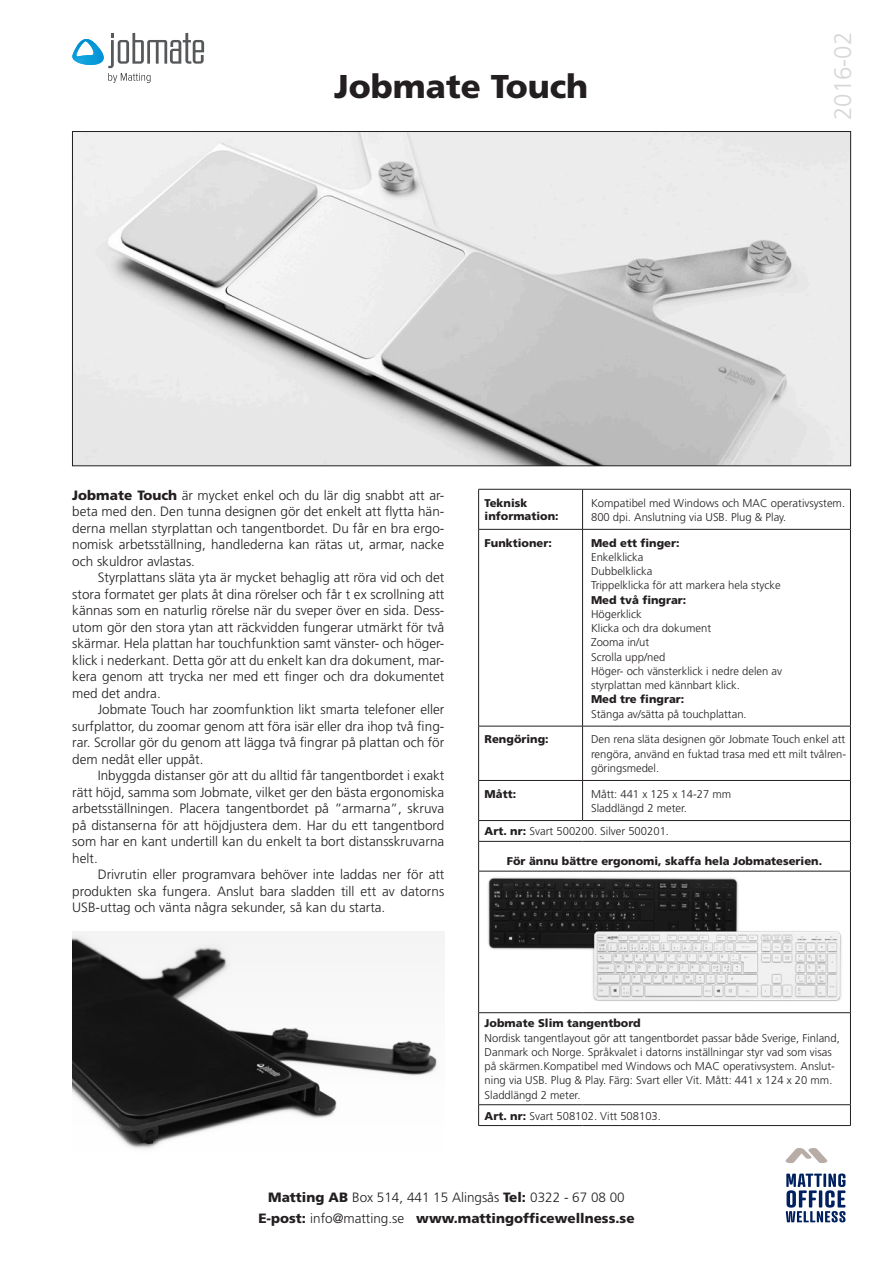
<style>
.page{position:relative;width:893px;height:1263px;background:#fff}
.page>*{position:absolute;margin:0;border:0;box-sizing:border-box;transform-origin:0 0}
.t1{font:900 33px "Frutiger";color:#231f20}
.t2{font:300 24px "Frutiger";color:#d5d6d8}
.t3{font:300 13.5px/16.5px "Frutiger";color:#231f20;text-align:justify}
.t4{font:900 13.5px "Frutiger";color:#231f20}
.t5{font:300 11.25px/14.2px "Frutiger";color:#231f20}
.t6{font:900 11.25px "Frutiger";color:#231f20}
.s1{font-weight:900}
.s2{font-weight:300}
</style>
<div class="page">
<img style="left:74px;top:133px;width:775px;height:331px">
<svg style="left:786px;top:1148px;width:41px;height:15px"></svg>
<svg style="left:786px;top:1173px;width:59px;height:49px"></svg>
<svg style="left:108px;top:33px;width:96px;height:50px"></svg>
<img style="left:72px;top:39px;width:32px;height:26px">
<hr style="left:478px;top:489px;width:105px;height:1px;background:#231f20">
<hr style="left:478px;top:489px;width:1px;height:40px;background:#231f20">
<hr style="left:583px;top:489px;width:268px;height:1px;background:#231f20">
<hr style="left:582px;top:489px;width:1px;height:40px;background:#231f20">
<hr style="left:850px;top:489px;width:1px;height:40px;background:#231f20">
<hr style="left:478px;top:529px;width:105px;height:1px;background:#231f20">
<hr style="left:478px;top:530px;width:1px;height:196px;background:#231f20">
<hr style="left:583px;top:529px;width:268px;height:1px;background:#231f20">
<hr style="left:582px;top:530px;width:1px;height:196px;background:#231f20">
<hr style="left:850px;top:530px;width:1px;height:196px;background:#231f20">
<hr style="left:478px;top:726px;width:105px;height:1px;background:#231f20">
<hr style="left:478px;top:726px;width:1px;height:54px;background:#231f20">
<hr style="left:583px;top:726px;width:268px;height:1px;background:#231f20">
<hr style="left:582px;top:726px;width:1px;height:54px;background:#231f20">
<hr style="left:850px;top:726px;width:1px;height:54px;background:#231f20">
<hr style="left:478px;top:780px;width:105px;height:1px;background:#231f20">
<hr style="left:478px;top:781px;width:1px;height:39px;background:#231f20">
<hr style="left:583px;top:780px;width:268px;height:1px;background:#231f20">
<hr style="left:582px;top:781px;width:1px;height:39px;background:#231f20">
<hr style="left:850px;top:781px;width:1px;height:39px;background:#231f20">
<hr style="left:478px;top:820px;width:105px;height:1px;background:#231f20">
<svg style="left:478px;top:821px;width:1px;height:20px"></svg>
<hr style="left:583px;top:820px;width:268px;height:1px;background:#231f20">
<svg style="left:850px;top:821px;width:1px;height:20px"></svg>
<hr style="left:478px;top:841px;width:105px;height:1px;background:#231f20">
<hr style="left:478px;top:841px;width:1px;height:30px;background:#231f20">
<hr style="left:583px;top:841px;width:268px;height:1px;background:#231f20">
<hr style="left:850px;top:841px;width:1px;height:30px;background:#231f20">
<hr style="left:478px;top:871px;width:1px;height:141px;background:#231f20">
<hr style="left:583px;top:871px;width:268px;height:1px;background:#231f20">
<hr style="left:850px;top:871px;width:1px;height:141px;background:#231f20">
<hr style="left:478px;top:1012px;width:105px;height:1px;background:#231f20">
<hr style="left:478px;top:1013px;width:1px;height:91px;background:#231f20">
<hr style="left:850px;top:1013px;width:1px;height:91px;background:#231f20">
<hr style="left:478px;top:1104px;width:105px;height:1px;background:#231f20">
<svg style="left:478px;top:1105px;width:1px;height:20px"></svg>
<hr style="left:583px;top:1104px;width:268px;height:1px;background:#231f20">
<svg style="left:850px;top:1105px;width:1px;height:20px"></svg>
<hr style="left:478px;top:1125px;width:105px;height:1px;background:#231f20">
<hr style="left:583px;top:1125px;width:268px;height:1px;background:#231f20">
<img style="left:72px;top:931px;width:371px;height:218px">
<img style="left:443px;top:862px;width:335px;height:116px">
<img style="left:579px;top:924px;width:272px;height:90px">
<p class="t1" style="left:334px;top:66px;width:256px">Jobmate Touch</p>
<p class="t2" style="left:829px;top:120px;width:90px;rotate:-90deg">2016-02</p>
<p class="t3" style="left:72px;top:487px;width:374px"><span class="s1">Jobmate Touch</span> är mycket enkel och du lär dig snabbt att ar&shy;beta med den. Den tunna designen gör det enkelt att flytta hän&shy;derna mellan styrplattan och tangentbordet. Du får en bra ergo&shy;nomisk arbetsställning, handlederna kan rätas ut, armar, nacke och skuldror avlastas.</p>
<p class="t3" style="left:72px;top:569px;width:374px;text-indent:26px">Styrplattans släta yta är mycket behaglig att röra vid och det stora formatet ger plats åt dina rörelser och får t ex scrollning att kännas som en naturlig rörelse när du sveper över en sida. Dess&shy;utom gör den stora ytan att räckvidden fungerar utmärkt för två skärmar. Hela plattan har touchfunktion samt vänster- och höger&shy;klick i nederkant. Detta gör att du enkelt kan dra dokument, mar&shy;kera genom att trycka ner med ett finger och dra dokumentet med det andra.</p>
<p class="t3" style="left:72px;top:701px;width:374px;text-indent:26px">Jobmate Touch har zoomfunktion likt smarta telefoner eller surfplattor, du zoomar genom att föra isär eller dra ihop två fing&shy;rar. Scrollar gör du genom att lägga två fingrar på plattan och för dem nedåt eller uppåt.</p>
<p class="t3" style="left:72px;top:767px;width:374px;text-indent:26px">Inbyggda distanser gör att du alltid får tangentbordet i exakt rätt höjd, samma som Jobmate, vilket ger den bästa ergonomiska arbetsställningen. Placera tangentbordet på ”armarna”, skruva på distanserna för att höjdjustera dem. Har du ett tangentbord som har en kant undertill kan du enkelt ta bort distansskruvarna helt.</p>
<p class="t3" style="left:72px;top:866px;width:374px;text-indent:26px">Drivrutin eller programvara behöver inte laddas ner för att produkten ska fungera. Anslut bara sladden till ett av datorns USB-uttag och vänta några sekunder, så kan du starta.</p>
<p class="t6" style="left:485px;top:496px;width:44px">Teknisk</p>
<p class="t6" style="left:485px;top:509px;width:76px">information:</p>
<p class="t5" style="left:591px;top:495px;width:256px">Kompatibel med Windows och MAC operativsystem.<br>800 dpi. Anslutning via USB. Plug &amp; Play.</p>
<p class="t6" style="left:485px;top:536px;width:69px">Funktioner:</p>
<p class="t6" style="left:591px;top:536px;width:90px">Med ett finger:</p>
<p class="t5" style="left:591px;top:550px;width:54px">Enkelklicka</p>
<p class="t5" style="left:591px;top:564px;width:63px">Dubbelklicka</p>
<p class="t5" style="left:591px;top:578px;width:191px">Trippelklicka för att markera hela stycke</p>
<p class="t6" style="left:591px;top:593px;width:97px">Med två fingrar:</p>
<p class="t5" style="left:591px;top:607px;width:52px">Högerklick</p>
<p class="t5" style="left:591px;top:621px;width:122px">Klicka och dra dokument</p>
<p class="t5" style="left:591px;top:635px;width:60px">Zooma in/ut</p>
<p class="t5" style="left:591px;top:650px;width:76px">Scrolla upp/ned</p>
<p class="t5" style="left:591px;top:664px;width:193px">Höger- och vänsterklick i nedre delen av</p>
<p class="t5" style="left:591px;top:678px;width:150px">styrplattan med kännbart klick.</p>
<p class="t6" style="left:591px;top:693px;width:95px">Med tre fingrar:</p>
<p class="t5" style="left:591px;top:707px;width:157px">Stänga av/sätta på touchplattan.</p>
<p class="t6" style="left:485px;top:733px;width:66px">Rengöring:</p>
<p class="t5" style="left:591px;top:732px;width:257px;text-align:justify">Den rena släta designen gör Jobmate Touch enkel att rengöra, använd en fuktad trasa med ett milt tvålren&shy;göringsmedel.</p>
<p class="t6" style="left:485px;top:787px;width:33px">Mått:</p>
<p class="t5" style="left:591px;top:787px;width:142px">Mått: 441 x 125 x 14-27 mm</p>
<p class="t5" style="left:591px;top:801px;width:97px">Sladdlängd 2 meter.</p>
<p class="t5" style="left:485px;top:824px;width:186px"><span class="s1">Art. nr:</span> Svart 500200. Silver 500201.</p>
<p class="t6" style="left:507px;top:854px;width:317px">För ännu bättre ergonomi, skaffa hela Jobmateserien.</p>
<p class="t6" style="left:485px;top:1017px;width:158px">Jobmate Slim tangentbord</p>
<p class="t5" style="left:485px;top:1031px;width:357px">Nordisk tangentlayout gör att tangentbordet passar både Sverige, Finland, Danmark och Norge. Språkvalet i datorns inställningar styr vad som visas på skärmen.Kompatibel med Windows och MAC operativsystem. Anslut&shy;ning via USB. Plug &amp; Play. Färg: Svart eller Vit. Mått: 441 x 124 x 20 mm.<br>Sladdlängd 2 meter.</p>
<p class="t5" style="left:485px;top:1108px;width:178px"><span class="s1">Art. nr:</span> Svart 508102. Vitt 508103.</p>
<p class="t3" style="left:268px;top:1189px;width:358px"><span class="s1">Matting AB</span> Box 514, 441 15 Alingsås <span class="s1">Tel:</span> 0322 - 67 08 00</p>
<p class="t4" style="left:258px;top:1210px;width:378px">E-post: <span class="s2">info@matting.se</span> www.mattingofficewellness.se</p>
</div>
